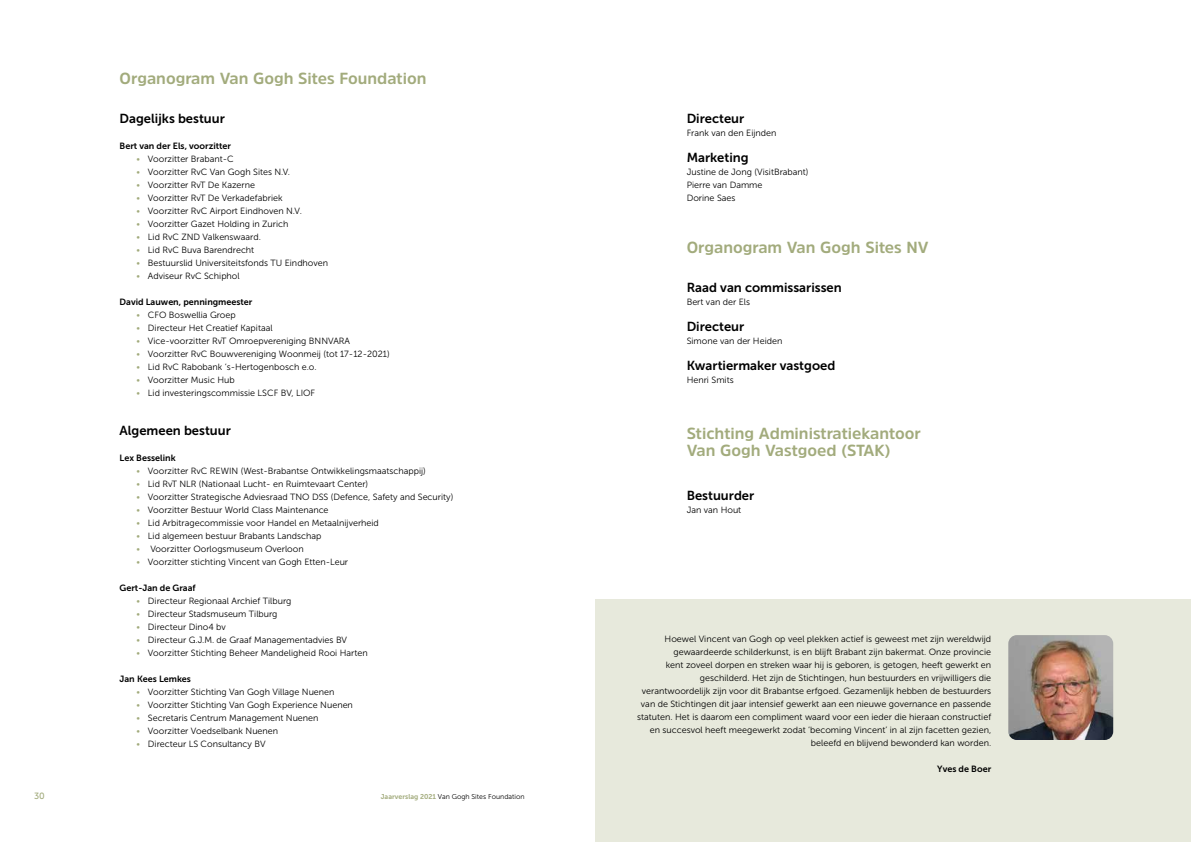
<style>
.page{position:relative;width:1191px;height:842px;background:#fff}
.page>*{position:absolute;margin:0;border:0;box-sizing:border-box;transform-origin:0 0}
.t1{font:700 16px/17px "Amsi Pro";color:#a2ab7c}
.t2{font:13px "Museo Sans 700";color:#000}
.t3{font:9px/13px "Museo Sans 300";color:#000}
.t4{font:9px "Museo Sans 700";color:#000}
.t5{font:9px "Museo Sans 500";color:#a2ab7c}
.t6{font:7px "Museo Sans 300";color:#000}
.s1{color:#a2ab7c}
.s2{font-family:"Museo Sans 700";color:#a2ab7c}
</style>
<div class="page">
<div style="left:596px;top:600px;width:595px;height:242px;background:#e7e9dc"></div>
<img style="left:1008px;top:635px;width:105px;height:105px">
<h1 class="t1" style="left:120px;top:69px;width:308px">Organogram Van Gogh Sites Foundation</h1>
<h2 class="t2" style="left:120px;top:111px;width:107px">Dagelijks bestuur</h2>
<p class="t4" style="left:120px;top:141px;width:113px">Bert van der Els, voorzitter</p>
<p class="t3" style="left:137px;top:152px;width:99px"><span class="s1">•</span> Voorzitter Brabant-C</p>
<p class="t3" style="left:137px;top:165px;width:155px"><span class="s1">•</span> Voorzitter RvC Van Gogh Sites N.V.</p>
<p class="t3" style="left:137px;top:178px;width:120px"><span class="s1">•</span> Voorzitter RvT De Kazerne</p>
<p class="t3" style="left:137px;top:191px;width:147px"><span class="s1">•</span> Voorzitter RvT De Verkadefabriek</p>
<p class="t3" style="left:137px;top:204px;width:167px"><span class="s1">•</span> Voorzitter RvC Airport Eindhoven N.V.</p>
<p class="t3" style="left:137px;top:217px;width:153px"><span class="s1">•</span> Voorzitter Gazet Holding in Zurich</p>
<p class="t3" style="left:137px;top:230px;width:126px"><span class="s1">•</span> Lid RvC ZND Valkenswaard.</p>
<p class="t3" style="left:137px;top:243px;width:119px"><span class="s1">•</span> Lid RvC Buva Barendrecht</p>
<p class="t3" style="left:137px;top:256px;width:193px"><span class="s1">•</span> Bestuurslid Universiteitsfonds TU Eindhoven</p>
<p class="t3" style="left:137px;top:269px;width:105px"><span class="s1">•</span> Adviseur RvC Schiphol</p>
<p class="t4" style="left:120px;top:297px;width:134px">David Lauwen, penningmeester</p>
<p class="t3" style="left:137px;top:308px;width:101px"><span class="s1">•</span> CFO Boswellia Groep</p>
<p class="t3" style="left:137px;top:321px;width:138px"><span class="s1">•</span> Directeur Het Creatief Kapitaal</p>
<p class="t3" style="left:137px;top:334px;width:215px"><span class="s1">•</span> Vice‑voorzitter RvT Omroepvereniging BNNVARA</p>
<p class="t3" style="left:137px;top:347px;width:255px"><span class="s1">•</span> Voorzitter RvC Bouwvereniging Woonmeij (tot 17-12-2021)</p>
<p class="t3" style="left:137px;top:360px;width:182px"><span class="s1">•</span> Lid RvC Rabobank ‘s-Hertogenbosch e.o.</p>
<p class="t3" style="left:137px;top:373px;width:100px"><span class="s1">•</span> Voorzitter Music Hub</p>
<p class="t3" style="left:137px;top:386px;width:180px"><span class="s1">•</span> Lid investeringscommissie LSCF BV, LIOF</p>
<h2 class="t2" style="left:120px;top:423px;width:113px">Algemeen bestuur</h2>
<p class="t4" style="left:120px;top:453px;width:58px">Lex Besselink</p>
<p class="t3" style="left:137px;top:464px;width:291px"><span class="s1">•</span> Voorzitter RvC REWIN (West-Brabantse Ontwikkelingsmaatschappij)</p>
<p class="t3" style="left:137px;top:477px;width:233px"><span class="s1">•</span> Lid RvT NLR (Nationaal Lucht- en Ruimtevaart Center)</p>
<p class="t3" style="left:137px;top:490px;width:318px"><span class="s1">•</span> Voorzitter Strategische Adviesraad TNO DSS (Defence, Safety and Security)</p>
<p class="t3" style="left:137px;top:503px;width:193px"><span class="s1">•</span> Voorzitter Bestuur World Class Maintenance</p>
<p class="t3" style="left:137px;top:516px;width:244px"><span class="s1">•</span> Lid Arbitragecommissie voor Handel en Metaalnijverheid</p>
<p class="t3" style="left:137px;top:529px;width:186px"><span class="s1">•</span> Lid algemeen bestuur Brabants Landschap</p>
<p class="t3" style="left:137px;top:542px;width:169px"><span class="s1">•</span> Voorzitter Oorlogsmuseum Overloon</p>
<p class="t3" style="left:137px;top:555px;width:213px"><span class="s1">•</span> Voorzitter stichting Vincent van Gogh Etten-Leur</p>
<p class="t4" style="left:120px;top:583px;width:78px">Gert-Jan de Graaf</p>
<p class="t3" style="left:137px;top:594px;width:156px"><span class="s1">•</span> Directeur Regionaal Archief Tilburg</p>
<p class="t3" style="left:137px;top:607px;width:142px"><span class="s1">•</span> Directeur Stadsmuseum Tilburg</p>
<p class="t3" style="left:137px;top:620px;width:91px"><span class="s1">•</span> Directeur Dino4 bv</p>
<p class="t3" style="left:137px;top:633px;width:212px"><span class="s1">•</span> Directeur G.J.M. de Graaf Managementadvies BV</p>
<p class="t3" style="left:137px;top:646px;width:233px"><span class="s1">•</span> Voorzitter Stichting Beheer Mandeligheid Rooi Harten</p>
<p class="t4" style="left:120px;top:674px;width:73px">Jan Kees Lemkes</p>
<p class="t3" style="left:137px;top:685px;width:199px"><span class="s1">•</span> Voorzitter Stichting Van Gogh Village Nuenen</p>
<p class="t3" style="left:137px;top:698px;width:218px"><span class="s1">•</span> Voorzitter Stichting Van Gogh Experience Nuenen</p>
<p class="t3" style="left:137px;top:711px;width:183px"><span class="s1">•</span> Secretaris Centrum Management Nuenen</p>
<p class="t3" style="left:137px;top:724px;width:143px"><span class="s1">•</span> Voorzitter Voedselbank Nuenen</p>
<p class="t3" style="left:137px;top:737px;width:131px"><span class="s1">•</span> Directeur LS Consultancy BV</p>
<p class="t5" style="left:34px;top:791px;width:12px">30</p>
<p class="t6" style="left:381px;top:793px;width:145px"><span class="s2">Jaarverslag 2021</span> Van Gogh Sites Foundation</p>
<h2 class="t2" style="left:686px;top:111px;width:59px">Directeur</h2>
<p class="t3" style="left:686px;top:126px;width:91px">Frank van den Eijnden</p>
<h2 class="t2" style="left:686px;top:150px;width:63px">Marketing</h2>
<p class="t3" style="left:686px;top:165px;width:123px">Justine de Jong (VisitBrabant)<br>Pierre van Damme<br>Dorine Saes</p>
<h1 class="t1" style="left:686px;top:238px;width:243px">Organogram Van Gogh Sites NV</h1>
<h2 class="t2" style="left:686px;top:280px;width:156px">Raad van commissarissen</h2>
<p class="t3" style="left:686px;top:295px;width:65px">Bert van der Els</p>
<h2 class="t2" style="left:686px;top:319px;width:59px">Directeur</h2>
<p class="t3" style="left:686px;top:334px;width:97px">Simone van der Heiden</p>
<h2 class="t2" style="left:686px;top:358px;width:150px">Kwartiermaker vastgoed</h2>
<p class="t3" style="left:686px;top:373px;width:48px">Henri Smits</p>
<h1 class="t1" style="left:686px;top:424px;width:236px">Stichting Administratiekantoor<br>Van Gogh Vastgoed (STAK)</h1>
<h2 class="t2" style="left:686px;top:488px;width:69px">Bestuurder</h2>
<p class="t3" style="left:686px;top:503px;width:56px">Jan van Hout</p>
<p class="t3" style="left:637px;top:632px;width:355px;text-align:right">Hoewel Vincent van Gogh op veel plekken actief is geweest met zijn wereldwijd gewaardeerde schilderkunst, is en blijft Brabant zijn bakermat. Onze provincie<br>kent zoveel dorpen en streken waar hij is geboren, is getogen, heeft gewerkt en geschilderd. Het zijn de Stichtingen, hun bestuurders en vrijwilligers die verantwoordelijk zijn voor dit Brabantse erfgoed. Gezamenlijk hebben de bestuurders van de Stichtingen dit jaar intensief gewerkt aan een nieuwe governance en passende statuten. Het is daarom een compliment waard voor een ieder die hieraan constructief en succesvol heeft meegewerkt zodat ‘becoming Vincent’ in al zijn facetten gezien, beleefd en blijvend bewonderd kan worden.</p>
<p class="t4" style="left:937px;top:764px;width:55px">Yves de Boer</p>
</div>
